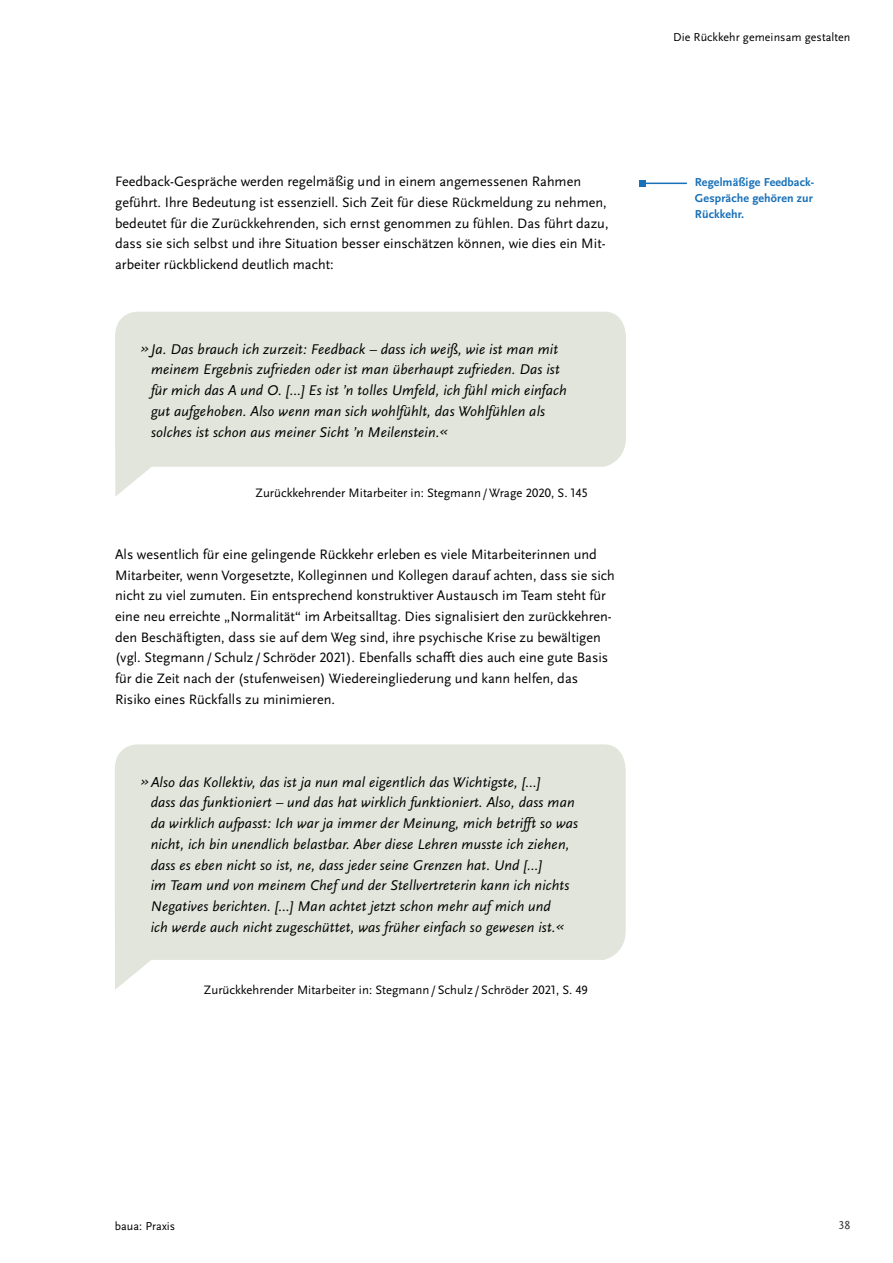
<style>
.page{position:relative;width:893px;height:1263px;background:#fff}
.page>*{position:absolute;margin:0;border:0;box-sizing:border-box;transform-origin:0 0}
.Impressum_Fließtext{font:italic 14.7px/20.7px "Scala Sans Pro";letter-spacing:.01em;color:#000}
.Impressum_Fließtext-2{font:14.25px/20.7px "Scala Sans Pro";color:#000}
.Quellen_8_5_pt{font:12.75px "Scala Sans Pro";color:#000}
.Marginalie_Textanker{font:700 12px/15.8px "Scala Sans Pro";letter-spacing:.01em;color:#1770b8;text-align:justify}
.t1{font:12px "Scala Sans Pro";letter-spacing:.005em;color:#000}
.t2{font:12px "Scala Sans Pro";color:#3a3a39}
</style>
<div class="page">
<svg style="left:115px;top:744px;width:511px;height:246px;fill:#e2e5db"></svg>
<svg style="left:115px;top:312px;width:511px;height:184px;fill:#e2e5db"></svg>
<hr style="left:642px;top:183px;width:45px;height:1px;background:#1770b8">
<svg style="left:639px;top:180px;width:6px;height:6px"></svg>
<p class="Impressum_Fließtext-2" style="left:115px;top:171px;width:495px">Feedback-Gespräche werden regelmäßig und in einem angemessenen Rahmen geführt. Ihre Bedeutung ist essenziell. Sich Zeit für diese Rückmeldung zu nehmen, bedeutet für die Zurückkehrenden, sich ernst genommen zu fühlen. Das führt dazu, dass sie sich selbst und ihre Situation besser einschätzen können, wie dies ein Mit&shy;arbeiter rückblickend deutlich macht:</p>
<p class="Impressum_Fließtext" style="left:151px;top:339px;width:417px;text-indent:-10px">» Ja. Das brauch ich zurzeit: Feedback – dass ich weiß, wie ist man mit meinem Ergebnis zufrieden oder ist man überhaupt zufrieden. Das ist für mich das A und O. […] Es ist ’n tolles Umfeld, ich fühl mich einfach gut aufgehoben. Also wenn man sich wohlfühlt, das Wohlfühlen als solches ist schon aus meiner Sicht ’n Meilenstein.«</p>
<p class="Quellen_8_5_pt" style="left:255px;top:485px;width:334px">Zurückkehrender Mitarbeiter in: Stegmann/Wrage 2020, S. 145</p>
<p class="Impressum_Fließtext-2" style="left:115px;top:544px;width:501px">Als wesentlich für eine gelingende Rückkehr erleben es viele Mitarbeiterinnen und Mitarbeiter, wenn Vorgesetzte, Kolleginnen und Kollegen darauf achten, dass sie sich nicht zu viel zumuten. Ein entsprechend konstruktiver Austausch im Team steht für eine neu erreichte „Normalität“ im Arbeitsalltag. Dies signalisiert den zurückkehren&shy;den Beschäftigten, dass sie auf dem Weg sind, ihre psychische Krise zu bewältigen (vgl. Stegmann/Schulz /Schröder 2021). Ebenfalls schafft dies auch eine gute Basis für die Zeit nach der (stufenweisen) Wiedereingliederung und kann helfen, das Risiko eines Rückfalls zu minimieren.</p>
<p class="Impressum_Fließtext" style="left:151px;top:772px;width:429px;text-indent:-10px">»Also das Kollektiv, das ist ja nun mal eigentlich das Wichtigste, […]<br>dass das funktioniert – und das hat wirklich funktioniert. Also, dass man da wirklich aufpasst: Ich war ja immer der Meinung, mich betrifft so was nicht, ich bin unendlich belastbar. Aber diese Lehren musste ich ziehen, dass es eben nicht so ist, ne, dass jeder seine Grenzen hat. Und […]<br>im Team und von meinem Chef und der Stellvertreterin kann ich nichts Negatives berichten. […] Man achtet jetzt schon mehr auf mich und<br>ich werde auch nicht zugeschüttet, was früher einfach so gewesen ist.«</p>
<p class="Quellen_8_5_pt" style="left:204px;top:982px;width:385px">Zurückkehrender Mitarbeiter in: Stegmann/Schulz /Schröder 2021, S. 49</p>
<p class="t1" style="left:673px;top:31px;width:179px">Die Rückkehr gemeinsam gestalten</p>
<p class="Marginalie_Textanker" style="left:695px;top:175px;width:121px">Regelmäßige Feedback-Gespräche gehören zur Rückkehr.</p>
<p class="t1" style="left:115px;top:1219px;width:62px">baua: Praxis</p>
<p class="t2" style="left:838px;top:1218px;width:14px">38</p>
</div>
